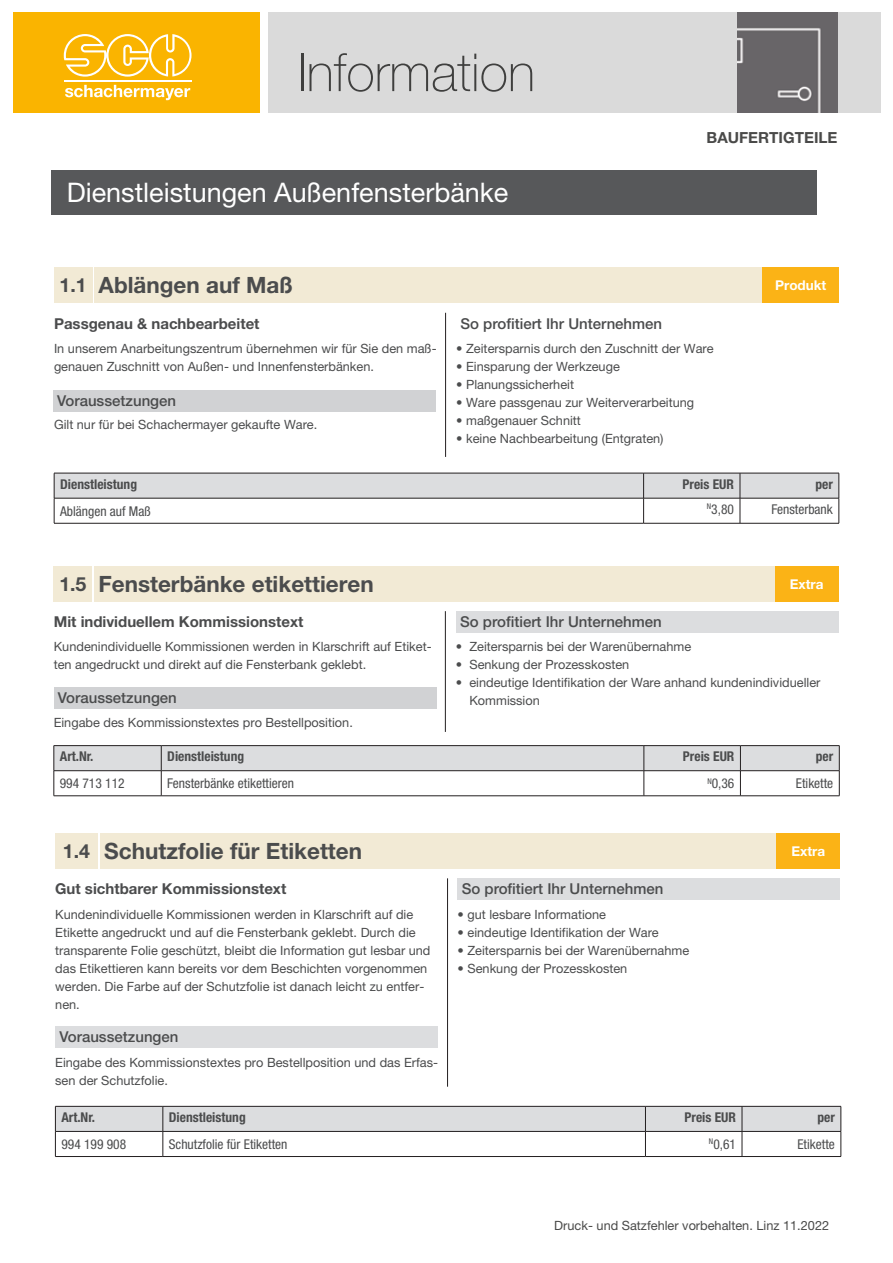
<style>
.page{position:relative;width:893px;height:1263px;background:#fff}
.page>*{position:absolute;margin:0;border:0;box-sizing:border-box;transform-origin:0 0}
.t1{font:100 52.5px "Helvetica Neue LT Pro";color:#4a4a49}
.t2{font:27px "Helvetica Neue LT Pro";color:#fff}
.t3{font:700 22.5px "Helvetica Neue LT Pro";color:#4b4c4d}
.t4{font:700 19.5px "Helvetica Neue LT Pro";color:#4b4c4d}
.t5{font:700 15.3px "Helvetica Neue LT Pro";color:#4a4a49}
.t6{font:500 15px "Helvetica Neue LT Pro";color:#4b4c4d}
.t7{font:700 15px "Helvetica Neue LT Pro";color:#4b4c4d}
.t8{font:condensed 13.5px "Helvetica Neue LT Pro";color:#4b4c4d}
.t9{font:700 condensed 13.5px "Helvetica Neue LT Pro";color:#4b4c4d}
.t10{font:700 13.5px "Helvetica Neue LT Pro";color:#fff}
.t11{font:12.75px/18px "Helvetica Neue LT Pro";color:#4b4c4d}
.t12{font:12.75px "Helvetica Neue LT Pro";color:#4a4a49}
</style>
<div class="page">
<div style="left:13px;top:13px;width:246px;height:100px;background:#fab400"></div>
<div style="left:268px;top:13px;width:612px;height:100px;background:#dadada"></div>
<svg style="left:64px;top:34px;width:128px;height:43px"></svg>
<svg style="left:65px;top:85px;width:125px;height:15px"></svg>
<hr style="left:64px;top:81px;width:128px;height:1px;background:#fff">
<img style="left:737px;top:13px;width:100px;height:100px">
<div style="left:53px;top:390px;width:383px;height:21px;background:#d1d2d4"></div>
<div style="left:94px;top:268px;width:742px;height:35px;background:#f2ead5"></div>
<hr style="left:445px;top:313px;width:1px;height:144px;background:#231f20">
<div style="left:54px;top:268px;width:38px;height:35px;background:#f2ead5"></div>
<div style="left:762px;top:268px;width:77px;height:35px;background:#fbb316"></div>
<svg style="left:54px;top:473px;width:786px;height:50px"></svg>
<hr style="left:54px;top:523px;width:590px;height:1px;background:#231f20">
<hr style="left:644px;top:523px;width:96px;height:1px;background:#231f20">
<hr style="left:740px;top:523px;width:99px;height:1px;background:#231f20">
<div style="left:94px;top:566px;width:742px;height:35px;background:#f2ead5"></div>
<div style="left:456px;top:611px;width:383px;height:21px;background:#dcdddf"></div>
<div style="left:54px;top:687px;width:382px;height:21px;background:#d1d2d4"></div>
<hr style="left:445px;top:611px;width:1px;height:121px;background:#231f20">
<div style="left:54px;top:566px;width:38px;height:35px;background:#f2ead5"></div>
<div style="left:775px;top:566px;width:64px;height:35px;background:#fbb316"></div>
<hr style="left:54px;top:745px;width:107px;height:1px;background:#231f20">
<hr style="left:161px;top:745px;width:483px;height:1px;background:#231f20">
<hr style="left:644px;top:745px;width:96px;height:1px;background:#231f20">
<hr style="left:740px;top:745px;width:99px;height:1px;background:#231f20">
<svg style="left:54px;top:746px;width:786px;height:50px"></svg>
<hr style="left:54px;top:795px;width:107px;height:1px;background:#231f20">
<hr style="left:161px;top:795px;width:483px;height:1px;background:#231f20">
<hr style="left:644px;top:795px;width:96px;height:1px;background:#231f20">
<hr style="left:740px;top:795px;width:99px;height:1px;background:#231f20">
<div style="left:100px;top:833px;width:731px;height:35px;background:#f2ead5"></div>
<div style="left:457px;top:878px;width:383px;height:21px;background:#dcdddf"></div>
<div style="left:55px;top:1026px;width:383px;height:22px;background:#dcdddf"></div>
<hr style="left:447px;top:878px;width:1px;height:209px;background:#231f20">
<div style="left:55px;top:833px;width:43px;height:35px;background:#f2ead5"></div>
<div style="left:776px;top:833px;width:64px;height:35px;background:#fbb316"></div>
<svg style="left:55px;top:1106px;width:787px;height:50px"></svg>
<hr style="left:55px;top:1156px;width:108px;height:1px;background:#231f20">
<hr style="left:163px;top:1156px;width:482px;height:1px;background:#231f20">
<hr style="left:645px;top:1156px;width:97px;height:1px;background:#231f20">
<hr style="left:742px;top:1156px;width:99px;height:1px;background:#231f20">
<div style="left:52px;top:170px;width:765px;height:45px;background:#57585a"></div>
<h1 class="t1" style="left:298px;top:42px;width:239px">Information</h1>
<h2 class="t2" style="left:67px;top:176px;width:443px">Dienstleistungen Außenfensterbänke</h2>
<p class="t5" style="left:707px;top:128px;width:132px">BAUFERTIGTEILE</p>
<h3 class="t3" style="left:99px;top:272px;width:196px">Ablängen auf Maß</h3>
<h3 class="t4" style="left:60px;top:273px;width:29px">1.1</h3>
<p class="t10" style="left:775px;top:277px;width:53px">Produkt</p>
<p class="t7" style="left:54px;top:314px;width:207px">Passgenau &amp; nachbearbeitet</p>
<p class="t11" style="left:54px;top:339px;width:384px">In unserem Anarbeitungszentrum übernehmen wir für Sie den maß&shy;genauen Zuschnitt von Außen- und Innenfensterbänken.</p>
<p class="t6" style="left:57px;top:392px;width:120px">Voraussetzungen</p>
<p class="t11" style="left:54px;top:416px;width:265px">Gilt nur für bei Schachermayer gekaufte Ware.</p>
<p class="t6" style="left:460px;top:314px;width:203px">So profitiert Ihr Unternehmen</p>
<p class="t11" style="left:456px;top:339px;width:259px">• Zeitersparnis durch den Zuschnitt der Ware</p>
<p class="t11" style="left:456px;top:357px;width:165px">• Einsparung der Werkzeuge</p>
<p class="t11" style="left:456px;top:375px;width:119px">• Planungssicherheit</p>
<p class="t11" style="left:456px;top:393px;width:240px">• Ware passgenau zur Weiterverarbeitung</p>
<p class="t11" style="left:456px;top:411px;width:126px">• maßgenauer Schnitt</p>
<p class="t11" style="left:456px;top:429px;width:209px">• keine Nachbearbeitung (Entgraten)</p>
<p class="t9" style="left:60px;top:476px;width:78px">Dienstleistung</p>
<p class="t9" style="left:682px;top:476px;width:53px">Preis EUR</p>
<p class="t9" style="left:815px;top:476px;width:19px">per</p>
<p class="t8" style="left:60px;top:503px;width:92px">Ablängen auf Maß</p>
<p class="t8" style="left:707px;top:501px;width:29px"><sup>N</sup>3,80</p>
<p class="t8" style="left:771px;top:501px;width:63px">Fensterbank</p>
<h3 class="t3" style="left:98px;top:570px;width:277px">Fensterbänke etikettieren</h3>
<h3 class="t4" style="left:59px;top:572px;width:29px">1.5</h3>
<p class="t10" style="left:790px;top:575px;width:35px">Extra</p>
<p class="t7" style="left:54px;top:612px;width:251px">Mit individuellem Kommissionstext</p>
<p class="t11" style="left:54px;top:638px;width:379px">Kundenindividuelle Kommissionen werden in Klarschrift auf Etiket&shy;ten angedruckt und direkt auf die Fensterbank geklebt.</p>
<p class="t6" style="left:58px;top:689px;width:120px">Voraussetzungen</p>
<p class="t11" style="left:54px;top:714px;width:301px">Eingabe des Kommissionstextes pro Bestellposition.</p>
<p class="t6" style="left:460px;top:613px;width:203px">So profitiert Ihr Unternehmen</p>
<p class="t11" style="left:456px;top:638px;width:237px">• Zeitersparnis bei der Warenübernahme</p>
<p class="t11" style="left:456px;top:656px;width:175px">• Senkung der Prozesskosten</p>
<p class="t11" style="left:469px;top:674px;width:352px;text-indent:-14px">• eindeutige Identifikation der Ware anhand kundenindividueller<br>Kommission</p>
<p class="t9" style="left:60px;top:748px;width:35px">Art.Nr.</p>
<p class="t9" style="left:167px;top:748px;width:78px">Dienstleistung</p>
<p class="t9" style="left:683px;top:748px;width:53px">Preis EUR</p>
<p class="t9" style="left:816px;top:748px;width:19px">per</p>
<p class="t8" style="left:60px;top:775px;width:66px">994 713 112</p>
<p class="t8" style="left:167px;top:775px;width:128px">Fensterbänke etikettieren</p>
<p class="t8" style="left:707px;top:775px;width:29px"><sup>N</sup>0,36</p>
<p class="t8" style="left:796px;top:775px;width:39px">Etikette</p>
<h3 class="t3" style="left:104px;top:837px;width:259px">Schutzfolie für Etiketten</h3>
<h3 class="t4" style="left:63px;top:839px;width:29px">1.4</h3>
<p class="t10" style="left:791px;top:843px;width:35px">Extra</p>
<p class="t7" style="left:55px;top:880px;width:233px">Gut sichtbarer Kommissionstext</p>
<p class="t11" style="left:55px;top:905px;width:377px">Kundenindividuelle Kommissionen werden in Klarschrift auf die Etikette angedruckt und auf die Fensterbank geklebt. Durch die transparente Folie geschützt, bleibt die Information gut lesbar und das Etikettieren kann bereits vor dem Beschichten vorgenommen werden. Die Farbe auf der Schutzfolie ist danach leicht zu entfer&shy;nen.</p>
<p class="t6" style="left:60px;top:1028px;width:120px">Voraussetzungen</p>
<p class="t11" style="left:55px;top:1053px;width:384px">Eingabe des Kommissionstextes pro Bestellposition und das Erfas&shy;sen der Schutzfolie.</p>
<p class="t6" style="left:462px;top:880px;width:203px">So profitiert Ihr Unternehmen</p>
<p class="t11" style="left:458px;top:905px;width:150px">• gut lesbare Informatione</p>
<p class="t11" style="left:458px;top:923px;width:203px">• eindeutige Identifikation der Ware</p>
<p class="t11" style="left:458px;top:941px;width:233px">• Zeitersparnis bei der Warenübernahme</p>
<p class="t11" style="left:458px;top:959px;width:171px">• Senkung der Prozesskosten</p>
<p class="t9" style="left:61px;top:1109px;width:35px">Art.Nr.</p>
<p class="t9" style="left:169px;top:1109px;width:78px">Dienstleistung</p>
<p class="t9" style="left:684px;top:1109px;width:53px">Preis EUR</p>
<p class="t9" style="left:817px;top:1109px;width:19px">per</p>
<p class="t8" style="left:61px;top:1136px;width:66px">994 199 908</p>
<p class="t8" style="left:169px;top:1136px;width:120px">Schutzfolie für Etiketten</p>
<p class="t8" style="left:709px;top:1136px;width:29px"><sup>N</sup>0,61</p>
<p class="t8" style="left:797px;top:1136px;width:39px">Etikette</p>
<p class="t12" style="left:554px;top:1217px;width:276px">Druck- und Satzfehler vorbehalten. Linz 11.2022</p>
</div>
